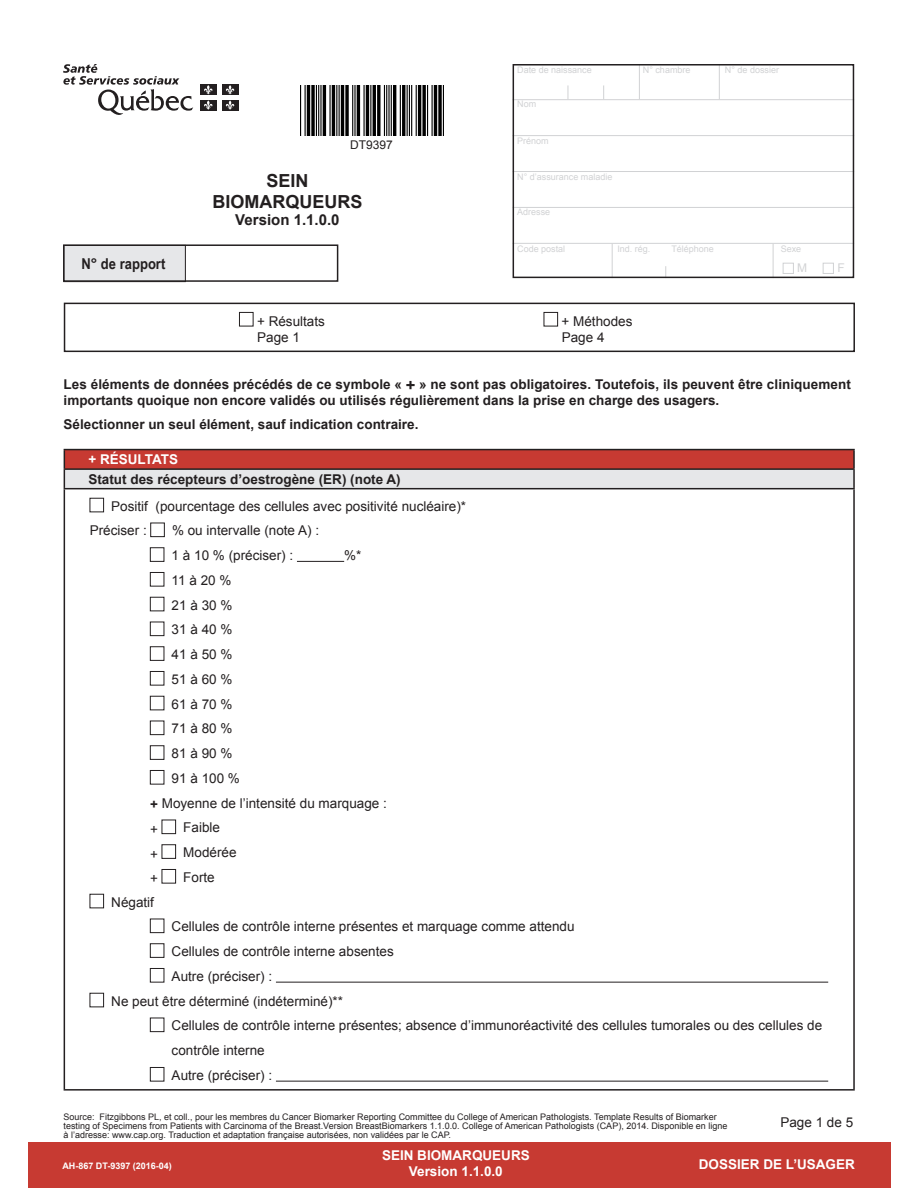
<style>
.page{position:relative;width:918px;height:1188px;background:#fff}
.page>*{position:absolute;margin:0;border:0;box-sizing:border-box;transform-origin:0 0}
.t1{font:700 18px/21.6px "Arial";color:#231f20;text-align:center}
.t2{font:700 15px "Arial";color:#231f20}
.t3{font:700 15px "Arial Narrow";color:#231f20;scale:1.06 1}
.t4{font:13.5px/24.8px "Arial";color:#231f20}
.t5{font:700 13.5px/16.2px "Arial";color:#231f20}
.t6{font:700 13.5px "Arial";color:#fff}
.t7{font:12px "Arial";color:#231f20}
.t8{font:12px "Arial";color:#d1d2d4}
.t9{font:9px/9px "Arial";color:#231f20}
.t10{font:9px "Arial";color:#d1d2d4}
.t11{font:700 9px "Arial";color:#fff}
.s1{font-size:16.5px}
.s2{font-weight:700}
</style>
<div class="page">
<div style="left:64px;top:245px;width:121px;height:37px;background:#e6e7e9"></div>
<hr style="left:513px;top:99px;width:341px;height:1px;background:#d1d2d4">
<hr style="left:513px;top:135px;width:341px;height:1px;background:#d1d2d4">
<hr style="left:513px;top:171px;width:341px;height:1px;background:#d1d2d4">
<hr style="left:513px;top:207px;width:341px;height:1px;background:#d1d2d4">
<hr style="left:513px;top:243px;width:341px;height:1px;background:#d1d2d4">
<div style="left:63px;top:244px;width:275px;height:38px;border:2px solid #231f20"></div>
<svg style="left:63px;top:64px;width:130px;height:51px"></svg>
<div style="left:200px;top:85px;width:17px;height:10px;background:#231f20"></div>
<svg style="left:204px;top:85px;width:9px;height:9px"></svg>
<div style="left:222px;top:85px;width:17px;height:10px;background:#231f20"></div>
<svg style="left:226px;top:85px;width:9px;height:9px"></svg>
<div style="left:200px;top:100px;width:17px;height:10px;background:#231f20"></div>
<svg style="left:204px;top:100px;width:9px;height:10px"></svg>
<div style="left:222px;top:100px;width:17px;height:10px;background:#231f20"></div>
<svg style="left:226px;top:100px;width:9px;height:10px"></svg>
<div style="left:64px;top:450px;width:790px;height:19px;background:#c73a32"></div>
<div style="left:64px;top:469px;width:790px;height:20px;background:#e6e7e9"></div>
<hr style="left:64px;top:449px;width:791px;height:1px;background:#231f20">
<hr style="left:64px;top:468px;width:791px;height:2px;background:#231f20">
<svg style="left:64px;top:450px;width:1px;height:38px"></svg>
<svg style="left:853px;top:450px;width:2px;height:38px"></svg>
<hr style="left:64px;top:488px;width:791px;height:1px;background:#231f20">
<hr style="left:64px;top:489px;width:1px;height:600px;background:#231f20">
<hr style="left:853px;top:489px;width:2px;height:600px;background:#231f20">
<hr style="left:64px;top:1089px;width:791px;height:2px;background:#231f20">
<div style="left:90px;top:498px;width:14px;height:14px;border:1px solid #231f20"></div>
<div style="left:151px;top:523px;width:14px;height:14px;border:1px solid #231f20"></div>
<div style="left:150px;top:548px;width:14px;height:14px;border:1px solid #231f20"></div>
<hr style="left:297px;top:561px;width:47px;height:1px;background:#231f20">
<div style="left:150px;top:572px;width:14px;height:14px;border:1px solid #231f20"></div>
<div style="left:150px;top:597px;width:14px;height:14px;border:1px solid #231f20"></div>
<div style="left:150px;top:622px;width:14px;height:14px;border:1px solid #231f20"></div>
<div style="left:150px;top:647px;width:14px;height:14px;border:1px solid #231f20"></div>
<div style="left:150px;top:671px;width:14px;height:14px;border:1px solid #231f20"></div>
<div style="left:150px;top:696px;width:14px;height:14px;border:1px solid #231f20"></div>
<div style="left:150px;top:721px;width:14px;height:14px;border:1px solid #231f20"></div>
<div style="left:150px;top:746px;width:14px;height:14px;border:1px solid #231f20"></div>
<div style="left:150px;top:770px;width:14px;height:14px;border:1px solid #231f20"></div>
<div style="left:162px;top:820px;width:14px;height:14px;border:1px solid #231f20"></div>
<div style="left:162px;top:845px;width:14px;height:14px;border:1px solid #231f20"></div>
<div style="left:162px;top:869px;width:14px;height:14px;border:1px solid #231f20"></div>
<div style="left:90px;top:894px;width:14px;height:14px;border:1px solid #231f20"></div>
<div style="left:150px;top:919px;width:14px;height:14px;border:1px solid #231f20"></div>
<div style="left:150px;top:944px;width:14px;height:14px;border:1px solid #231f20"></div>
<div style="left:150px;top:968px;width:14px;height:14px;border:1px solid #231f20"></div>
<hr style="left:276px;top:982px;width:552px;height:1px;background:#231f20">
<div style="left:90px;top:993px;width:14px;height:14px;border:1px solid #231f20"></div>
<div style="left:150px;top:1018px;width:14px;height:14px;border:1px solid #231f20"></div>
<div style="left:150px;top:1067px;width:14px;height:14px;border:1px solid #231f20"></div>
<hr style="left:276px;top:1081px;width:552px;height:1px;background:#231f20">
<div style="left:28px;top:1143px;width:863px;height:45px;background:#c73a32"></div>
<hr style="left:719px;top:64px;width:1px;height:35px;background:#d1d2d4">
<hr style="left:612px;top:244px;width:1px;height:34px;background:#d1d2d4">
<hr style="left:773px;top:244px;width:1px;height:34px;background:#d1d2d4">
<hr style="left:639px;top:64px;width:1px;height:35px;background:#d1d2d4">
<svg style="left:603px;top:85px;width:1px;height:14px"></svg>
<svg style="left:568px;top:85px;width:1px;height:14px"></svg>
<div style="left:783px;top:263px;width:11px;height:11px;border:1px solid #d1d2d4"></div>
<div style="left:823px;top:263px;width:11px;height:11px;border:1px solid #d1d2d4"></div>
<div style="left:513px;top:64px;width:341px;height:214px;border:2px solid #231f20"></div>
<img style="left:300px;top:85px;width:144px;height:51px">
<div style="left:239px;top:312px;width:14px;height:14px;border:1px solid #231f20"></div>
<div style="left:544px;top:312px;width:14px;height:14px;border:1px solid #231f20"></div>
<div style="left:64px;top:303px;width:791px;height:49px;border:2px solid #231f20"></div>
<p class="t3" style="left:82px;top:252px;width:81px">N° de rapport</p>
<p class="t7" style="left:350px;top:137px;width:44px">DT9397</p>
<p class="t1" style="left:212px;top:170px;width:151px">SEIN<br>BIOMARQUEURS</p>
<p class="t2" style="left:235px;top:210px;width:106px">Version 1.1.0.0</p>
<p class="t10" style="left:643px;top:64px;width:49px">N° chambre</p>
<p class="t10" style="left:725px;top:64px;width:56px">N° de dossier</p>
<p class="t10" style="left:517px;top:64px;width:76px">Date de naissance</p>
<p class="t10" style="left:517px;top:98px;width:20px">Nom</p>
<p class="t10" style="left:517px;top:135px;width:33px">Prénom</p>
<p class="t10" style="left:517px;top:171px;width:97px">N° d’assurance maladie</p>
<p class="t10" style="left:517px;top:206px;width:35px">Adresse</p>
<p class="t10" style="left:517px;top:243px;width:50px">Code postal</p>
<p class="t10" style="left:617px;top:243px;width:35px">Ind. rég.</p>
<p class="t10" style="left:781px;top:243px;width:22px">Sexe</p>
<p class="t8" style="left:797px;top:260px;width:11px">M</p>
<p class="t8" style="left:838px;top:260px;width:9px">F</p>
<p class="t10" style="left:671px;top:243px;width:44px">Téléphone</p>
<p class="t4" style="left:257px;top:309px;width:69px">+ Résultats</p>
<p class="t4" style="left:562px;top:309px;width:72px">+ Méthodes</p>
<p class="t4" style="left:257px;top:325px;width:44px">Page 1</p>
<p class="t4" style="left:562px;top:325px;width:44px">Page 4</p>
<p class="t5" style="left:64px;top:377px;width:789px">Les éléments de données précédés de ce symbole « <span class="s1">+</span> » ne sont pas obligatoires. Toutefois, ils peuvent être cliniquement importants quoique non encore validés ou utilisés régulièrement dans la prise en charge des usagers.</p>
<p class="t5" style="left:64px;top:417px;width:356px">Sélectionner un seul élément, sauf indication contraire.</p>
<p class="t6" style="left:88px;top:451px;width:91px">+ RÉSULTATS</p>
<p class="t5" style="left:88px;top:471px;width:314px">Statut des récepteurs d’oestrogène (ER) (note A)</p>
<p class="t4" style="left:90px;top:494px;width:378px;text-indent:22px">Positif (pourcentage des cellules avec positivité nucléaire)*<br>Préciser :</p>
<p class="t4" style="left:172px;top:518px;width:149px">% ou intervalle (note A) :</p>
<p class="t4" style="left:172px;top:543px;width:123px">1 à 10 % (préciser) :</p>
<p class="t4" style="left:344px;top:543px;width:19px">%*</p>
<p class="t4" style="left:172px;top:568px;width:61px">11 à 20 %</p>
<p class="t4" style="left:172px;top:593px;width:62px">21 à 30 %</p>
<p class="t4" style="left:172px;top:617px;width:62px">31 à 40 %</p>
<p class="t4" style="left:172px;top:642px;width:62px">41 à 50 %</p>
<p class="t4" style="left:172px;top:667px;width:62px">51 à 60 %<br>61 à 70 %</p>
<p class="t4" style="left:172px;top:716px;width:62px">71 à 80 %</p>
<p class="t4" style="left:172px;top:741px;width:62px">81 à 90 %</p>
<p class="t4" style="left:172px;top:766px;width:70px">91 à 100 %</p>
<p class="t4" style="left:150px;top:791px;width:238px"><span class="s2">+</span> Moyenne de l’intensité du marquage :</p>
<p class="t4" style="left:150px;top:817px;width:9px">+</p>
<p class="t4" style="left:183px;top:815px;width:38px">Faible</p>
<p class="t4" style="left:150px;top:842px;width:9px">+</p>
<p class="t4" style="left:183px;top:840px;width:55px">Modérée</p>
<p class="t4" style="left:150px;top:866px;width:9px">+</p>
<p class="t4" style="left:183px;top:865px;width:33px">Forte</p>
<p class="t4" style="left:111px;top:890px;width:44px">Négatif</p>
<p class="t4" style="left:172px;top:914px;width:404px">Cellules de contrôle interne présentes et marquage comme attendu</p>
<p class="t4" style="left:172px;top:939px;width:224px">Cellules de contrôle interne absentes</p>
<p class="t4" style="left:172px;top:964px;width:102px">Autre (préciser) :</p>
<p class="t4" style="left:111px;top:989px;width:233px">Ne peut être déterminé (indéterminé)**</p>
<p class="t4" style="left:172px;top:1013px;width:652px">Cellules de contrôle interne présentes; absence d’immunoréactivité des cellules tumorales ou des cellules de contrôle interne</p>
<p class="t4" style="left:172px;top:1063px;width:102px">Autre (préciser) :</p>
<p class="t9" style="left:64px;top:1112px;width:665px">Source: Fitzgibbons PL, et coll., pour les membres du Cancer Biomarker Reporting Committee du College of American Pathologists. Template Results of Biomarker testing of Specimens from Patients with Carcinoma of the Breast.Version BreastBiomarkers 1.1.0.0. College of American Pathologists (CAP), 2014. Disponible en ligne à l’adresse: www.cap.org. Traduction et adaptation française autorisées, non validées par le CAP.</p>
<p class="t4" style="left:780px;top:1110px;width:74px">Page 1 de 5</p>
<p class="t11" style="left:62px;top:1160px;width:111px">AH-867 DT-9397 (2016-04)</p>
<p class="t6" style="left:382px;top:1146px;width:149px">SEIN BIOMARQUEURS</p>
<p class="t6" style="left:699px;top:1155px;width:158px">DOSSIER DE L’USAGER</p>
<p class="t6" style="left:409px;top:1163px;width:95px">Version 1.1.0.0</p>
</div>
